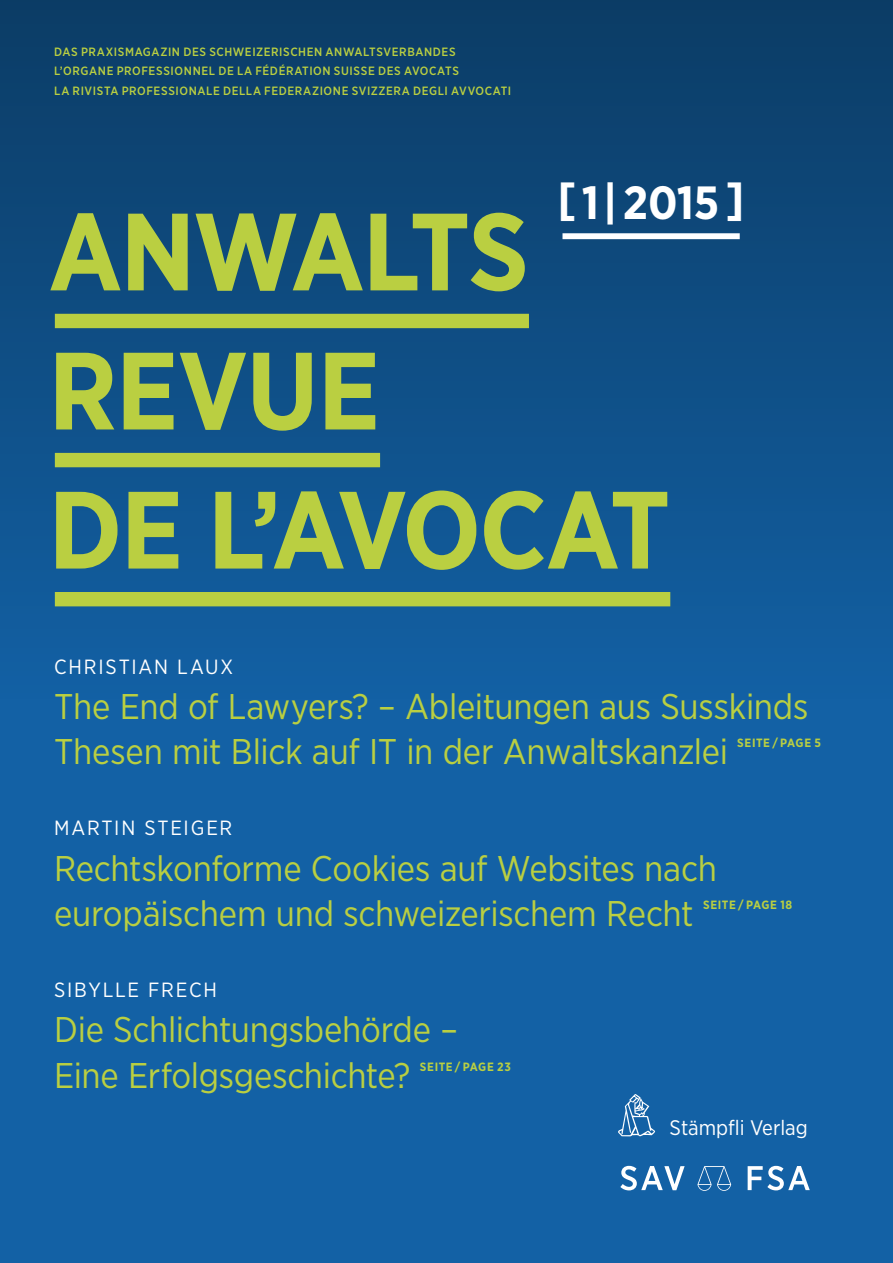
<style>
.page{position:relative;width:893px;height:1263px;background:#1361a5}
.page>*{position:absolute;margin:0;border:0;box-sizing:border-box;transform-origin:0 0}
.t1{font:700 109.65px/139.1px "Gotham Narrow";letter-spacing:-.015em;color:#bacf41}
.t2{font:700 46.5px "Gotham Narrow";color:#fff}
.t3{font:35.7px/45.5px "Gotham Narrow";letter-spacing:-.01em;color:#bacf41}
.t4{font:21px "Gotham Narrow";color:#fff}
.t5{font:20.55px "Gotham Narrow";letter-spacing:.085em;color:#fff}
.t6{font:500 12px/19.5px "Gotham Narrow";letter-spacing:.05em;color:#bacf41}
.t7{font:700 12px "Gotham Narrow";letter-spacing:.045em;color:#bacf41}
</style>
<div class="page">
<div style="left:0;top:0;width:893px;height:704px;background:linear-gradient(to bottom,#0b3c65,#1361a4)"></div>
<div style="left:55px;top:314px;width:474px;height:14px;background:#bacf41"></div>
<div style="left:55px;top:453px;width:325px;height:14px;background:#bacf41"></div>
<div style="left:55px;top:592px;width:615px;height:14px;background:#bacf41"></div>
<svg style="left:620px;top:1166px;width:65px;height:24px"></svg>
<svg style="left:748px;top:1166px;width:62px;height:24px"></svg>
<svg style="left:697px;top:1166px;width:34px;height:25px"></svg>
<svg style="left:618px;top:1094px;width:37px;height:42px"></svg>
<div style="left:562px;top:233px;width:178px;height:6px;background:#fff"></div>
<p class="t6" style="left:54px;top:42px;width:458px">DAS PRAXISMAGAZIN DES SCHWEIZERISCHEN ANWALTSVERBANDES<br>L’ORGANE PROFESSIONNEL DE LA FÉDÉRATION SUISSE DES AVOCATS<br>LA RIVISTA PROFESSIONALE DELLA FEDERAZIONE SVIZZERA DEGLI AVVOCATI</p>
<p class="t2" style="left:557px;top:173px;width:189px">[ 1|2015 ]</p>
<p class="t1" style="left:48px;top:181px;width:623px">ANWALTS<br>REVUE<br>DE L’AVOCAT</p>
<p class="t5" style="left:54px;top:653px;width:180px">CHRISTIAN LAUX</p>
<p class="t3" style="left:54px;top:683px;width:756px">The End of Lawyers? – Ableitungen aus Susskinds<br>Thesen mit Blick auf IT in der Anwaltskanzlei</p>
<p class="t7" style="left:737px;top:735px;width:85px">SEITE / PAGE 5</p>
<p class="t5" style="left:54px;top:815px;width:180px">MARTIN STEIGER</p>
<p class="t3" style="left:54px;top:845px;width:664px">Rechtskonforme Cookies auf Websites nach europäischem und schweizerischem Recht</p>
<p class="t7" style="left:703px;top:897px;width:91px">SEITE / PAGE 18</p>
<p class="t5" style="left:54px;top:977px;width:164px">SIBYLLE FRECH</p>
<p class="t3" style="left:54px;top:1006px;width:405px">Die Schlichtungsbehörde –<br>Eine Erfolgsgeschichte?</p>
<p class="t7" style="left:420px;top:1059px;width:93px">SEITE / PAGE 23</p>
<p class="t4" style="left:669px;top:1114px;width:140px">Stämpfli Verlag</p>
</div>
